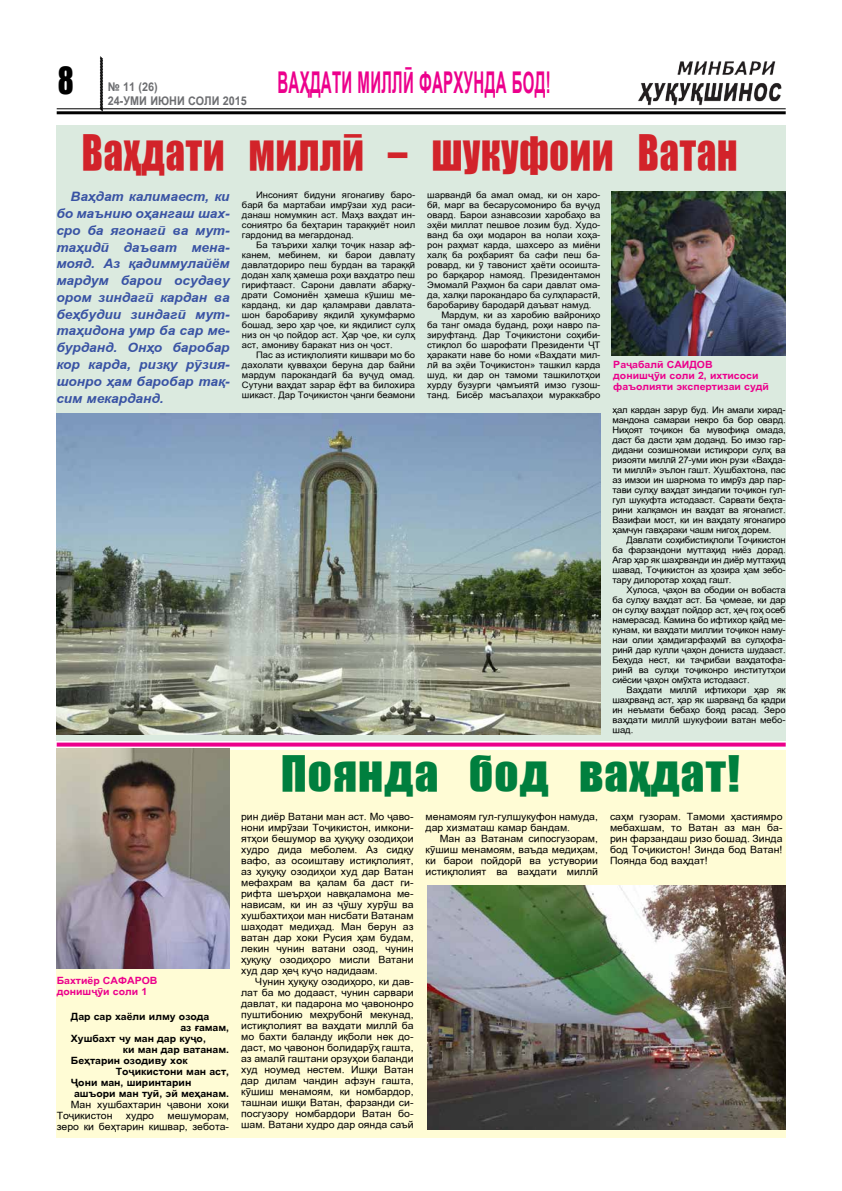
<style>
.page{position:relative;width:842px;height:1191px;background:#fff}
.page>*{position:absolute;margin:0;border:0;box-sizing:border-box;transform-origin:0 0}
.t1{font:45px "Impact Tj Normal";letter-spacing:.02em;color:#d2232a;scale:.85 1}
.t2{font:45px "Impact Tj Normal";letter-spacing:.02em;color:#007f3e;scale:1.05 1}
.t3{font:35px "Impact Tj Normal";color:#000;scale:.85 1}
.t4{font:700 30px "Arial Tj";letter-spacing:.02em;color:#ec008c;scale:.5 1}
.t5{font:italic 700 13px/16.8px "Arial Tj";color:#3953a4;text-align:justify;scale:1.05 1}
.t6{font:700 12px/14.5px "Arial Tj";color:#6d6e71;scale:.9 1}
.t7{font:10px/11px "Arial Tj";color:#000;text-align:justify;scale:1.05 1}
.t8{font:700 10px "Arial Tj";color:#000;scale:1.05 1}
.t9{font:700 10px/11px "Arial Tj";color:#ec008c;scale:1.05 1}
.t10{font:9px/10px "Arial Tj";color:#000;text-align:justify;scale:1.05 1}
</style>
<div class="page">
<hr style="left:57px;top:108px;width:729px;height:1px;background:#000">
<hr style="left:57px;top:111px;width:729px;height:3px;background:#000">
<svg style="left:99px;top:56px;width:5px;height:56px"></svg>
<img style="left:638px;top:61px;width:144px;height:45px">
<div style="left:57px;top:125px;width:729px;height:615px;background:#dbeadf"></div>
<div style="left:57px;top:750px;width:729px;height:387px;background:#fffcd5"></div>
<img style="left:611px;top:192px;width:175px;height:163px">
<img style="left:57px;top:414px;width:543px;height:321px">
<img style="left:57px;top:748px;width:173px;height:220px">
<img style="left:427px;top:885px;width:359px;height:244px">
<svg style="left:57px;top:742px;width:729px;height:4px;background:#ee259d"></svg>
<h2 class="t3" style="left:58px;top:59px;width:20px">8</h2>
<h3 class="t6" style="left:108px;top:79px;width:57px">№ 11 (26)<br>24-уми</h3>
<h3 class="t6" style="left:150px;top:94px;width:109px">ИЮНИ СОЛИ 2015</h3>
<h3 class="t4" style="left:277px;top:66px;width:548px">Вањдати милл ї фархунда бод !</h3>
<h1 class="t1" style="left:82px;top:126px;width:773px">Вањдати миллї – шукуфоии Ватан</h1>
<p class="t5" style="left:57px;top:188px;width:166px;text-indent:14px">Вањдат калимаест, ки бо маънию оњангаш шах&shy;сро ба ягонагї ва мут&shy;тањидї даъват мена&shy;мояд. Аз ќадиммулайём мардум барои осудаву ором зиндагї кардан ва бењбудии зиндагї мут&shy;тањидона умр ба сар ме&shy;бурданд. Онњо баробар кор карда, ризќу рўзия&shy;шонро њам баробар таќ&shy;сим мекарданд.</p>
<p class="t10" style="left:242px;top:190px;width:166px;text-indent:14px">Инсоният бидуни ягонагиву баро&shy;барї ба мартабаи имрўзаи худ раси&shy;данаш номумкин аст. Мањз вањдат ин&shy;сониятро ба бењтарин тараќќиёт ноил гардонид ва мегардонад.</p>
<p class="t10" style="left:242px;top:240px;width:166px;text-indent:14px">Ба таърихи халќи тољик назар аф&shy;канем, мебинем, ки барои давлату давлатдориро пеш бурдан ва тараќќї додан халќ њамеша роњи вањдатро пеш гирифтааст. Сарони давлати абарќу&shy;драти Сомониён њамеша кўшиш ме&shy;карданд, ки дар ќаламрави давлата&shy;шон баробариву якдилї њукумфармо бошад, зеро њар љое, ки якдилист сулњ низ он љо пойдор аст. Њар љое, ки сулњ аст, амониву баракат низ он љост.</p>
<p class="t10" style="left:242px;top:350px;width:166px;text-indent:14px">Пас аз истиќлолияти кишвари мо бо дахолати ќуввањои беруна дар байни мардум парокандагї ба вуљуд омад.<br>Сутуни вањдат зарар ёфт ва билохира шикаст. Дар Тољикистон љанги беамони</p>
<p class="t10" style="left:427px;top:190px;width:166px">шарвандї ба амал омад, ки он харо-</p>
<p class="t10" style="left:427px;top:200px;width:166px">бї, марг ва бесарусомониро ба вуљуд</p>
<p class="t10" style="left:427px;top:210px;width:166px">овард. Барои азнавсозии харобањо ва</p>
<p class="t10" style="left:427px;top:220px;width:166px">эњёи миллат пешвое лозим буд. Худо-</p>
<p class="t10" style="left:427px;top:230px;width:166px">ванд ба оњи модарон ва нолаи хоња-</p>
<p class="t10" style="left:427px;top:240px;width:166px">рон рањмат карда, шахсеро аз миёни</p>
<p class="t10" style="left:427px;top:250px;width:166px">халќ ба роњбарият ба сафи пеш ба-</p>
<p class="t10" style="left:427px;top:260px;width:166px">ровард, ки ў тавонист њаёти осоишта-</p>
<p class="t10" style="left:427px;top:270px;width:166px">ро барќарор намояд. Президентамон</p>
<p class="t10" style="left:427px;top:280px;width:166px">Эмомалї Рањмон ба сари давлат ома-</p>
<p class="t10" style="left:427px;top:290px;width:166px">да, халќи парокандаро ба сулњпарастї,</p>
<p class="t10" style="left:427px;top:300px;width:158px">баробариву бародарї даъват намуд.</p>
<p class="t10" style="left:441px;top:310px;width:153px">Мардум, ки аз харобию вайронињо</p>
<p class="t10" style="left:427px;top:320px;width:166px">ба танг омада буданд, роњи навро па-</p>
<p class="t10" style="left:427px;top:330px;width:166px">зируфтанд. Дар Тољикистони соњиби-</p>
<p class="t10" style="left:427px;top:340px;width:166px">стиќлол бо шарофати п резиденти ЉТ</p>
<p class="t10" style="left:427px;top:350px;width:166px">њаракати наве бо номи «Вањдати мил-</p>
<p class="t10" style="left:427px;top:360px;width:166px">лї ва эњёи Тољикистон» ташкил карда</p>
<p class="t10" style="left:427px;top:370px;width:166px">шуд, ки дар он тамоми ташкилотњои</p>
<p class="t10" style="left:427px;top:380px;width:166px">хурду бузурги љамъиятї имзо гузош-</p>
<p class="t10" style="left:427px;top:390px;width:166px">танд. Бисёр масъалањои мураккабро</p>
<p class="t9" style="left:613px;top:358px;width:150px">Раљабалї Саидов<br>донишљўи соли 2, ихтисоси фаъолияти экспертизаи судї</p>
<p class="t10" style="left:612px;top:404px;width:166px">њал кардан зарур буд. Ин амали хирад&shy;мандона самараи некро ба бор овард.<br>Нињоят тољикон ба мувофиќа омада, даст ба дасти њам доданд. Бо имзо гар&shy;дидани созишномаи истиќрори сулњ ва ризояти миллї 27-уми июн рузи «Вањда&shy;ти миллї» эълон гашт. Хушбахтона, пас аз имзои ин шарнома то имрўз дар пар&shy;тави сулњу вањдат зиндагии тољикон гул&shy;гул шукуфта истодааст. Сарвати бењта&shy;рини халќамон ин вањдат ва ягонагист.<br>Вазифаи мост, ки ин вањдату ягонагиро њамчун гавњараки чашм нигоњ дорем.</p>
<p class="t10" style="left:612px;top:534px;width:166px;text-indent:14px">Давлати соњибистиќлоли Тољикистон ба фарзандони муттањид ниёз дорад.<br>Агар њар як шањрванди ин диёр муттањид шавад, Тољикистон аз њозира њам зебо&shy;тару дилоротар хоњад гашт.</p>
<p class="t10" style="left:612px;top:584px;width:166px;text-indent:14px">Хулоса, љањон ва ободии он вобаста ба сулњу вањдат аст. Ба љомеае, ки дар он сулњу вањдат пойдор аст, њељ гоњ осеб намерасад. Камина бо ифтихор ќайд ме&shy;кунам, ки вањдати миллии тољикон наму&shy;наи олии њамдигарфањмї ва сулњофа&shy;ринї дар кулли љањон дониста шудааст.<br>Бењуда нест, ки таљрибаи вањдатофа&shy;ринї ва сулњи тољиконро институтњои сиёсии љањон омўхта истодааст.</p>
<p class="t10" style="left:612px;top:684px;width:166px;text-indent:14px">Вањдати миллї ифтихори њар як шањрванд аст, њар як шарванд ба ќадри ин неъмати бебањо бояд расад. Зеро вањдати миллї шукуфоии ватан мебо&shy;шад.</p>
<p class="t9" style="left:57px;top:975px;width:88px">Бахтиёр Сафаров донишљўи соли 1</p>
<p class="t8" style="left:71px;top:1011px;width:133px">Дар сар хаёли илму озода</p>
<p class="t8" style="left:180px;top:1022px;width:48px">аз ѓамам,</p>
<p class="t8" style="left:71px;top:1033px;width:130px">Хушбахт чу ман дар куљо,</p>
<p class="t8" style="left:123px;top:1044px;width:103px">ки ман дар ватанам.</p>
<p class="t8" style="left:71px;top:1055px;width:113px">Бењтарин озодиву хок</p>
<p class="t8" style="left:116px;top:1066px;width:109px">Тољикистони ман аст,</p>
<p class="t8" style="left:71px;top:1077px;width:116px">Љони ман, ширинтарин</p>
<p class="t8" style="left:74px;top:1088px;width:149px">ашъори ман туї, эй мењанам.</p>
<p class="t7" style="left:57px;top:1099px;width:166px;text-indent:14px">Ман хушбахтарин љавони хоки<br>Тољикистон</p>
<p class="t7" style="left:57px;top:1110px;width:166px;text-align:right">мешуморам,<br>зеро ки бењтарин кишвар, зебота-</p>
<p class="t7" style="left:126px;top:1110px;width:28px">худро</p>
<h1 class="t2" style="left:281px;top:747px;width:439px">Поянда бод вањдат!</h1>
<p class="t7" style="left:241px;top:810px;width:166px">рин диёр Ватани ман аст. Мо љаво&shy;нони имрўзаи Тољикистон, имкони&shy;ятњои бешумор ва њуќуќу озодињои худро дида меболем. Аз сидќу вафо, аз осоиштаву истиќлолият, аз њуќуќу озодињои худ дар Ватан мефахрам ва ќалам ба даст ги&shy;рифта шеърњои навќаламона ме&shy;нависам, ки ин аз љўшу хурўш ва хушбахтињои ман нисбати Ватанам шањодат медињад. Ман берун аз ватан дар хоки Русия њам будам, лекин чунин ватани озод, чунин њуќуќу озодињоро мисли Ватани худ дар њељ куљо надидаам.</p>
<p class="t7" style="left:241px;top:975px;width:166px;text-indent:14px">Чунин њуќуќу озодињоро, ки дав&shy;лат ба мо додааст, чунин сарвари давлат, ки падарона мо љавононро пуштибонию мењрубонї мекунад, истиќлолият ва вањдати миллї ба мо бахти баланду иќболи нек до&shy;даст, мо љавонон болидарўњ гашта, аз амалї гаштани орзуњои баланди худ ноумед нестем. Ишќи Ватан дар дилам чандин афзун гашта, кўшиш менамоям, ки номбардор, ташнаи ишќи Ватан, фарзанди си&shy;посгузору номбардори Ватан бо&shy;шам. Ватани худро дар оянда саъй</p>
<p class="t7" style="left:426px;top:810px;width:166px">менамоям гул-гулшукуфон намуда, дар хизматаш камар бандам.</p>
<p class="t7" style="left:426px;top:832px;width:166px;text-indent:14px">Ман аз Ватанам сипосгузорам, кўшиш менамоям, ваъда медињам, ки барои пойдорї ва устувории истиќлолият ва вањдати миллї</p>
<p class="t7" style="left:610px;top:810px;width:166px">сањм гузорам. Тамоми њастиямро мебахшам, то Ватан аз ман ба&shy;рин фарзандаш ризо бошад. Зинда бод Тољикистон! Зинда бод Ватан!<br>Поянда бод вањдат!</p>
</div>
